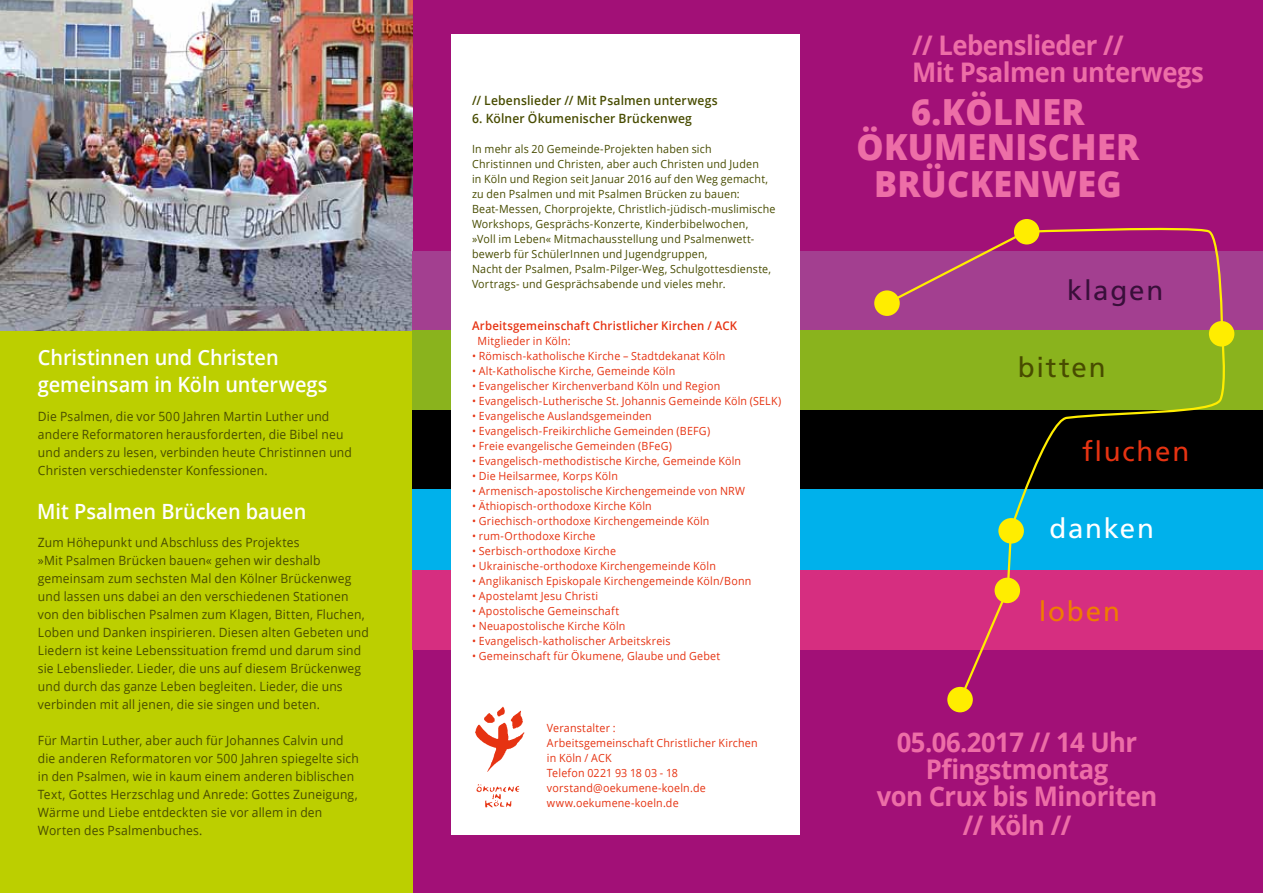
<style>
.page{position:relative;width:1263px;height:893px;background:#fff}
.page>*{position:absolute;margin:0;border:0;box-sizing:border-box;transform-origin:0 0}
.t1{font:800 36px/36px "Open Sans";letter-spacing:.01em;color:#ed6ea7;text-align:center;scale:.95 1}
.t2{font:27.75px "Frutiger";letter-spacing:.06em;color:#e63312}
.t3{font:27.75px "Frutiger";letter-spacing:.06em;color:#fff}
.t4{font:27.75px "Frutiger";letter-spacing:.065em;color:#390f3a}
.t5{font:27.75px "Frutiger";letter-spacing:.065em;color:#484c00}
.t6{font:27.75px "Frutiger";letter-spacing:.065em;color:#ef7d00}
.t7{font:700 27px/27.5px "Open Sans";letter-spacing:-.02em;color:#ed6ea7;text-align:center;scale:.95 1}
.t8{font:600 21px/27px "Open Sans";letter-spacing:-.005em;color:#fff;scale:.95 1}
.t9{font:12.75px/18px "Open Sans";letter-spacing:.015em;color:#484c00;scale:.95 1}
.t10{font:600 12.75px "Open Sans";letter-spacing:.015em;color:#484c00;scale:.95 1}
.t11{font:600 12px "Open Sans";letter-spacing:.015em;color:#e63312;scale:.95 1}
.t12{font:11.25px/15px "Open Sans";letter-spacing:.02em;color:#e63312;scale:.95 1}
.t13{font:11.25px/15px "Open Sans";letter-spacing:.02em;color:#484c00;scale:.95 1}
</style>
<div class="page">
<div style="left:412px;top:0;width:851px;height:893px;background:#a21077"></div>
<div style="left:0;top:310px;width:412px;height:583px;background:#bccf00"></div>
<img style="left:0;top:0;width:412px;height:331px">
<div style="left:412px;top:251px;width:851px;height:80px;background:#a33f90"></div>
<div style="left:412px;top:331px;width:851px;height:80px;background:#8ab31d"></div>
<div style="left:412px;top:410px;width:851px;height:80px;background:#000"></div>
<div style="left:412px;top:570px;width:851px;height:80px;background:#d62e80"></div>
<div style="left:412px;top:490px;width:851px;height:80px;background:#00b1eb"></div>
<div style="left:1014px;top:219px;width:25px;height:25px;background:#ffed00;border-radius:50%"></div>
<div style="left:874px;top:290px;width:26px;height:26px;background:#ffed00;border-radius:50%"></div>
<div style="left:1209px;top:321px;width:25px;height:26px;background:#ffed00;border-radius:50%"></div>
<div style="left:947px;top:687px;width:26px;height:25px;background:#ffed00;border-radius:50%"></div>
<svg style="left:883px;top:226px;width:344px;height:475px"></svg>
<div style="left:451px;top:34px;width:348px;height:800px;background:#fff"></div>
<img style="left:475px;top:706px;width:50px;height:102px">
<h3 class="t8" style="left:38px;top:344px;width:306px">Christinnen und Christen gemeinsam in Köln unterwegs</h3>
<p class="t9" style="left:38px;top:407px;width:332px">Die Psalmen, die vor 500 Jahren Martin Luther und andere Reformatoren herausforderten, die Bibel neu und anders zu lesen, verbinden heute Christinnen und Christen verschiedenster Konfessionen.</p>
<h3 class="t8" style="left:37px;top:498px;width:285px">Mit Psalmen Brücken bauen</h3>
<p class="t9" style="left:38px;top:533px;width:350px">Zum Höhepunkt und Abschluss des Projektes<br>»Mit Psalmen Brücken bauen« gehen wir deshalb gemeinsam zum sechsten Mal den Kölner Brückenweg und lassen uns dabei an den verschiedenen Stationen von den biblischen Psalmen zum Klagen, Bitten, Fluchen, Loben und Danken inspirieren. Diesen alten Gebeten und Liedern ist keine Lebenssituation fremd und darum sind sie Lebenslieder. Lieder, die uns auf diesem Brückenweg und durch das ganze Leben begleiten. Lieder, die uns verbinden mit all jenen, die sie singen und beten.</p>
<p class="t9" style="left:38px;top:731px;width:339px">Für Martin Luther, aber auch für Johannes Calvin und die anderen Reformatoren vor 500 Jahren spiegelte sich in den Psalmen, wie in kaum einem anderen biblischen Text, Gottes Herzschlag und Anrede: Gottes Zuneigung, Wärme und Liebe entdeckten sie vor allem in den Worten des Psalmenbuches.</p>
<p class="t10" style="left:472px;top:92px;width:260px">// Lebenslieder // Mit Psalmen unterwegs</p>
<p class="t10" style="left:472px;top:110px;width:233px">6. Kölner Ökumenischer Brückenweg</p>
<p class="t13" style="left:472px;top:142px;width:321px">In mehr als 20 Gemeinde-Projekten haben sich<br>Christinnen und Christen, aber auch Christen und Juden<br>in Köln und Region seit Januar 2016 auf den Weg gemacht, zu den Psalmen und mit Psalmen Brücken zu bauen:<br>Beat-Messen, Chorprojekte, Christlich-jüdisch-muslimische Workshops, Gesprächs-Konzerte, Kinderbibelwochen,<br>»Voll im Leben« Mitmachausstellung und Psalmenwett&shy;bewerb für SchülerInnen und Jugendgruppen,<br>Nacht der Psalmen, Psalm-Pilger-Weg, Schulgottesdienste, Vortrags- und Gesprächsabende und vieles mehr.</p>
<p class="t11" style="left:472px;top:318px;width:281px">Arbeitsgemeinschaft Christlicher Kirchen / ACK</p>
<p class="t12" style="left:478px;top:334px;width:99px">Mitglieder in Köln:</p>
<p class="t12" style="left:472px;top:349px;width:268px">• Römisch-katholische Kirche – Stadtdekanat Köln</p>
<p class="t12" style="left:472px;top:364px;width:216px">• Alt-Katholische Kirche, Gemeinde Köln</p>
<p class="t12" style="left:472px;top:379px;width:263px">• Evangelischer Kirchenverband Köln und Region</p>
<p class="t12" style="left:472px;top:394px;width:327px">• Evangelisch-Lutherische St. Johannis Gemeinde Köln (SELK)</p>
<p class="t12" style="left:472px;top:409px;width:191px">• Evangelische Auslandsgemeinden</p>
<p class="t12" style="left:472px;top:424px;width:252px">• Evangelisch-Freikirchliche Gemeinden (BEFG)</p>
<p class="t12" style="left:472px;top:439px;width:212px">• Freie evangelische Gemeinden (BFeG)</p>
<p class="t12" style="left:472px;top:454px;width:285px">• Evangelisch-methodistische Kirche, Gemeinde Köln</p>
<p class="t12" style="left:472px;top:469px;width:155px">• Die Heilsarmee, Korps Köln</p>
<p class="t12" style="left:472px;top:484px;width:289px">• Armenisch-apostolische Kirchengemeinde von NRW</p>
<p class="t12" style="left:472px;top:499px;width:191px">• Äthiopisch-orthodoxe Kirche Köln</p>
<p class="t12" style="left:472px;top:514px;width:251px">• Griechisch-orthodoxe Kirchengemeinde Köln</p>
<p class="t12" style="left:472px;top:529px;width:132px">• rum-Orthodoxe Kirche</p>
<p class="t12" style="left:472px;top:544px;width:153px">• Serbisch-orthodoxe Kirche</p>
<p class="t12" style="left:472px;top:558px;width:258px">• Ukrainische-orthodoxe Kirchengemeinde Köln</p>
<p class="t12" style="left:472px;top:573px;width:295px">• Anglikanisch Episkopale Kirchengemeinde Köln/Bonn</p>
<p class="t12" style="left:472px;top:588px;width:134px">• Apostelamt Jesu Christi</p>
<p class="t12" style="left:472px;top:603px;width:156px">• Apostolische Gemeinschaft</p>
<p class="t12" style="left:472px;top:618px;width:163px">• Neuapostolische Kirche Köln</p>
<p class="t12" style="left:472px;top:633px;width:210px">• Evangelisch-katholischer Arbeitskreis</p>
<p class="t12" style="left:472px;top:648px;width:263px">• Gemeinschaft für Ökumene, Glaube und Gebet</p>
<p class="t12" style="left:547px;top:720px;width:223px">Veranstalter :<br>Arbeitsgemeinschaft Christlicher Kirchen in Köln / ACK<br>Telefon 0221 93 18 03 - 18 vorstand@oekumene-koeln.de www.oekumene-koeln.de</p>
<h3 class="t7" style="left:912px;top:31px;width:308px;line-height:27px;text-align:left">// Lebenslieder //<br>Mit Psalmen unterwegs</h3>
<h1 class="t1" style="left:856px;top:92px;width:299px">6.KÖLNER<br>ÖKUMENISCHER<br>BRÜCKENWEG</h1>
<h2 class="t4" style="left:1067px;top:274px;width:98px">klagen</h2>
<h2 class="t5" style="left:1018px;top:351px;width:89px">bitten</h2>
<h2 class="t2" style="left:1082px;top:435px;width:109px">fluchen</h2>
<h2 class="t3" style="left:1049px;top:512px;width:106px">danken</h2>
<h2 class="t6" style="left:1039px;top:595px;width:83px">loben</h2>
<h3 class="t7" style="left:877px;top:728px;width:297px">05.06.2017 // 14 Uhr<br>Pfingstmontag<br>von Crux bis Minoriten // Köln //</h3>
</div>
